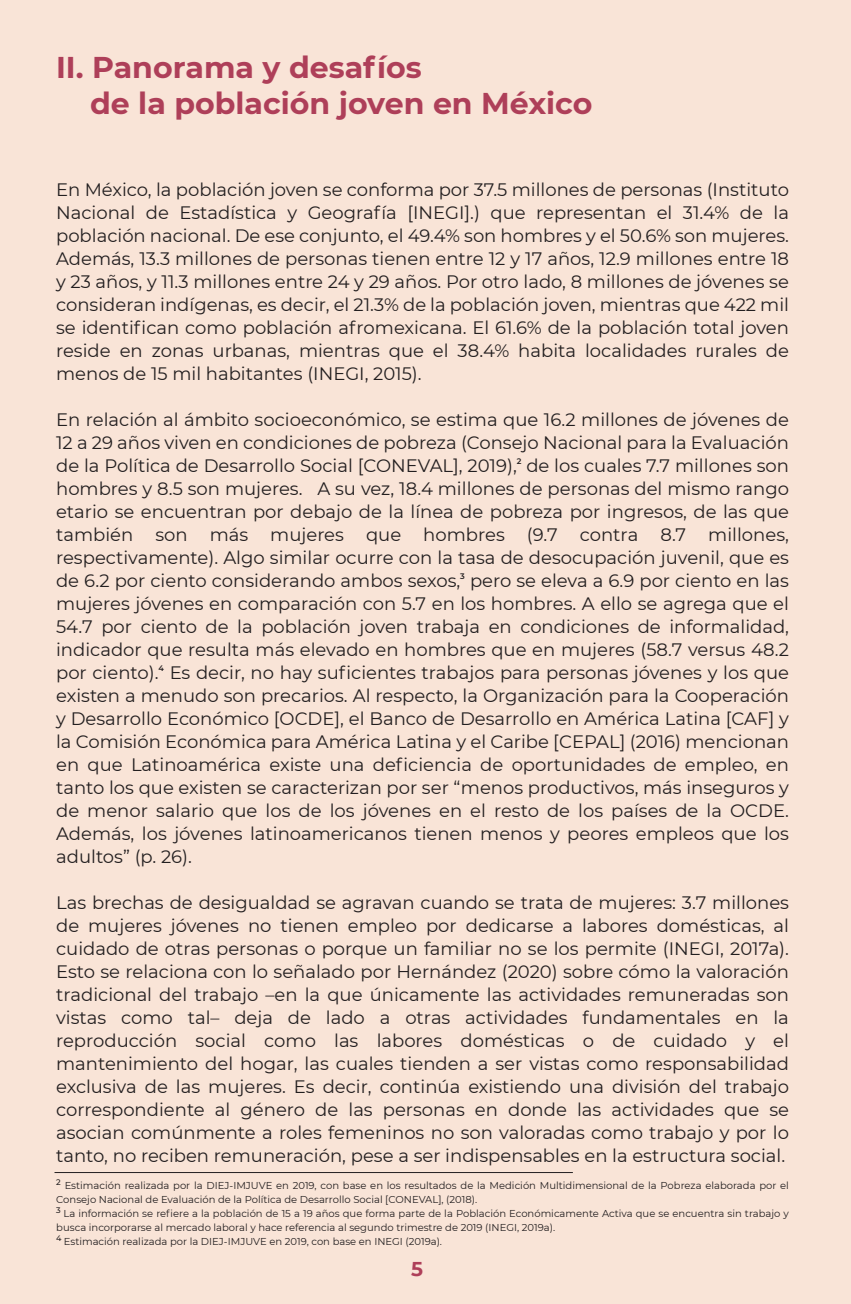
<style>
.page{position:relative;width:851px;height:1304px;background:#fff}
.page>*{position:absolute;margin:0;border:0;box-sizing:border-box;transform-origin:0 0}
.t1{font:700 30px/36px "Montserrat";color:#ae3f59}
.t2{font:700 20px "Montserrat";color:#ae3f59}
.t3{font:18px/23px "Montserrat";color:#231f20;text-align:justify}
.t4{font:10px/14px "Montserrat";color:#231f20}
.t5{font:600 8px "Montserrat";color:#231f20}
</style>
<div class="page">
<div style="left:0;top:0;width:850px;height:1304px;background:#f9e4d7"></div>
<hr style="left:54px;top:1172px;width:518px;height:1px;background:#231f20">
<h1 class="t1" style="left:90px;top:48px;width:503px;text-indent:-34px">II. Panorama y desafíos<br>de la población joven en México</h1>
<p class="t3" style="left:56px;top:177px;width:734px">En México, la población joven se conforma por 37.5 millones de personas (Instituto Nacional de Estadística y Geografía [INEGI].) que representan el 31.4% de la población nacional. De ese conjunto, el 49.4% son hombres y el 50.6% son mujeres.<br>Además, 13.3 millones de personas tienen entre 12 y 17 años, 12.9 millones entre 18 y 23 años, y 11.3 millones entre 24 y 29 años. Por otro lado, 8 millones de jóvenes se consideran indígenas, es decir, el 21.3% de la población joven, mientras que 422 mil se identifican como población afromexicana. El 61.6% de la población total joven reside en zonas urbanas, mientras que el 38.4% habita localidades rurales de menos de 15 mil habitantes (INEGI, 2015).</p>
<p class="t3" style="left:56px;top:407px;width:734px">En relación al ámbito socioeconómico, se estima que 16.2 millones de jóvenes de 12 a 29 años viven en condiciones de pobreza (Consejo Nacional para la Evaluación de la Política de Desarrollo Social [CONEVAL], 2019),</p>
<p class="t5" style="left:517px;top:455px;width:6px">2</p>
<p class="t3" style="left:56px;top:453px;width:734px;text-indent:470px">de los cuales 7.7 millones son hombres y 8.5 son mujeres. A su vez, 18.4 millones de personas del mismo rango etario se encuentran por debajo de la línea de pobreza por ingresos, de las que también son más mujeres que hombres (9.7 contra 8.7 millones, respectivamente). Algo similar ocurre con la tasa de desocupación juvenil, que es de 6.2 por ciento considerando ambos sexos,</p>
<p class="t5" style="left:460px;top:570px;width:6px">3</p>
<p class="t3" style="left:56px;top:568px;width:734px;text-indent:414px">pero se eleva a 6.9 por ciento en las mujeres jóvenes en comparación con 5.7 en los hombres. A ello se agrega que el 54.7 por ciento de la población joven trabaja en condiciones de informalidad, indicador que resulta más elevado en hombres que en mujeres (58.7 versus 48.2 por ciento).</p>
<p class="t3" style="left:56px;top:660px;width:734px;text-indent:113px">Es decir, no hay suficientes trabajos para personas jóvenes y los que existen a menudo son precarios. Al respecto, la Organización para la Cooperación y Desarrollo Económico [OCDE], el Banco de Desarrollo en América Latina [CAF] y la Comisión Económica para América Latina y el Caribe [CEPAL] (2016) mencionan en que Latinoamérica existe una deficiencia de oportunidades de empleo, en tanto los que existen se caracterizan por ser “menos productivos, más inseguros y de menor salario que los de los jóvenes en el resto de los países de la OCDE.<br>Además, los jóvenes latinoamericanos tienen menos y peores empleos que los adultos” (p. 26).</p>
<p class="t3" style="left:56px;top:890px;width:734px">Las brechas de desigualdad se agravan cuando se trata de mujeres: 3.7 millones de mujeres jóvenes no tienen empleo por dedicarse a labores domésticas, al cuidado de otras personas o porque un familiar no se los permite (INEGI, 2017a).<br>Esto se relaciona con lo señalado por Hernández (2020) sobre cómo la valoración tradicional del trabajo –en la que únicamente las actividades remuneradas son vistas como tal– deja de lado a otras actividades fundamentales en la reproducción social como las labores domésticas o de cuidado y el mantenimiento del hogar, las cuales tienden a ser vistas como responsabilidad exclusiva de las mujeres. Es decir, continúa existiendo una división del trabajo correspondiente al género de las personas en donde las actividades que se asocian comúnmente a roles femeninos no son valoradas como trabajo y por lo tanto, no reciben remuneración, pese a ser indispensables en la estructura social.</p>
<p class="t5" style="left:158px;top:662px;width:7px">4</p>
<p class="t4" style="left:56px;top:1178px;width:734px"><sup>2</sup> Estimación realizada por la DIEJ-IMJUVE en 2019, con base en los resultados de la Medición Multidimensional de la Pobreza elaborada por el Consejo Nacional de Evaluación de la Política de Desarrollo Social [CONEVAL], (2018).<br><sup>3</sup> La información se refiere a la población de 15 a 19 años que forma parte de la Población Económicamente Activa que se encuentra sin trabajo y busca incorporarse al mercado laboral y hace referencia al segundo trimestre de 2019 (INEGI, 2019a).<br><sup>4</sup> Estimación realizada por la DIEJ-IMJUVE en 2019, con base en INEGI (2019a).</p>
<p class="t2" style="left:411px;top:1254px;width:13px">5</p>
</div>
